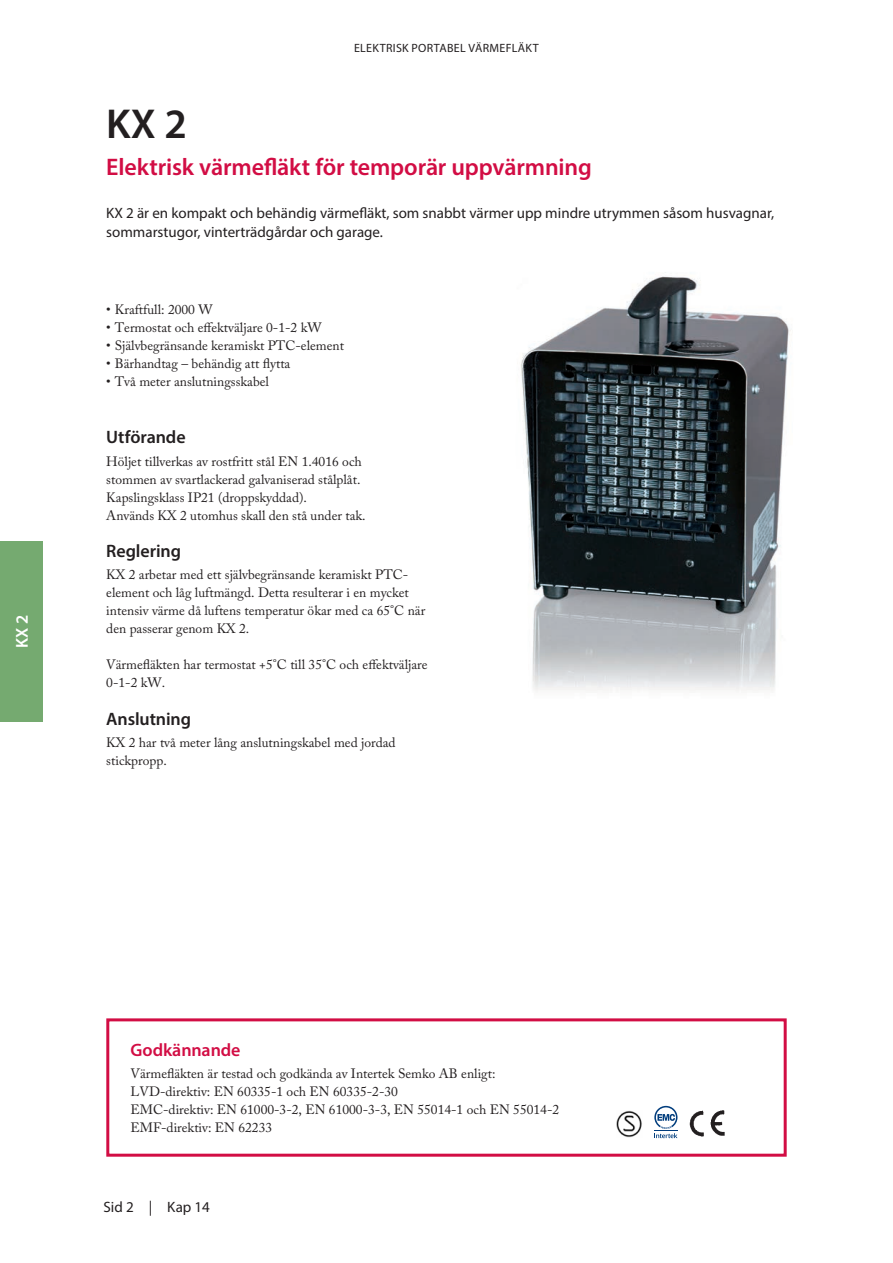
<style>
.page{position:relative;width:893px;height:1263px;background:#fff}
.page>*{position:absolute;margin:0;border:0;box-sizing:border-box;transform-origin:0 0}
.Rubrik_-_Svart{font:600 42px "Myriad Pro";color:#231f20}
.Mell2_-_Röd{font:600 24px "Myriad Pro";letter-spacing:-.01em;color:#d20d44}
.Mell_-_Svart{font:600 18px "Myriad Pro";letter-spacing:-.005em;color:#231f20}
.Mell_-_Röd{font:600 18px "Myriad Pro";letter-spacing:-.005em;color:#d20d44}
.t1{font:600 17.25px "Myriad Pro";color:#fff}
.Ingress{font:15px/19.5px "Myriad Pro";color:#231f20}
.bröd{font:13.5px/18px "Adobe Caslon Pro";color:#231f20}
.Punktlista{font:13.5px "Adobe Caslon Pro";color:#231f20}
.TOP{font:12px "Myriad Pro";letter-spacing:.025em;color:#231f20}
</style>
<div class="page">
<img style="left:521px;top:272px;width:270px;height:419px">
<img style="left:616px;top:1110px;width:26px;height:27px">
<svg style="left:654px;top:1106px;width:23px;height:32px"></svg>
<img style="left:689px;top:1110px;width:36px;height:27px">
<div style="left:106px;top:1018px;width:681px;height:139px;border:3px solid #d20d44"></div>
<div style="left:0;top:541px;width:43px;height:181px;background:#75aa70"></div>
<p class="t1" style="left:11px;top:648px;width:35px;rotate:-90deg">KX 2</p>
<p class="TOP" style="left:354px;top:40px;width:186px">ELEKTRISK PORTABEL VÄRMEFLÄKT</p>
<p class="Rubrik_-_Svart" style="left:106px;top:97px;width:82px">KX 2</p>
<p class="Mell2_-_Röd" style="left:106px;top:151px;width:487px">Elektrisk värmefläkt för temporär uppvärmning</p>
<p class="Ingress" style="left:106px;top:203px;width:669px">KX 2 är en kompakt och behändig värmefläkt, som snabbt värmer upp mindre utrymmen såsom husvagnar, sommarstugor, vinterträdgårdar och garage.</p>
<p class="Punktlista" style="left:106px;top:302px;width:108px">• Kraftfull: 2000 W</p>
<p class="Punktlista" style="left:106px;top:320px;width:217px">• Termostat och effektväljare 0-1-2 kW</p>
<p class="Punktlista" style="left:106px;top:338px;width:239px">• Självbegränsande keramiskt PTC-element</p>
<p class="Punktlista" style="left:106px;top:356px;width:186px">• Bärhandtag – behändig att flytta</p>
<p class="Punktlista" style="left:106px;top:374px;width:164px">• Två meter anslutningsskabel</p>
<p class="Mell_-_Svart" style="left:106px;top:426px;width:81px">Utförande</p>
<p class="bröd" style="left:106px;top:452px;width:257px;text-align:justify">Höljet tillverkas av rostfritt stål EN 1.4016 och stommen av svartlackerad galvaniserad stålplåt.<br>Kapslingsklass IP21 (droppskyddad).</p>
<p class="bröd" style="left:106px;top:506px;width:261px">Används KX 2 utomhus skall den stå under tak.</p>
<p class="Mell_-_Svart" style="left:106px;top:540px;width:76px">Reglering</p>
<p class="bröd" style="left:106px;top:566px;width:320px">KX 2 arbetar med ett självbegränsande keramiskt PTC&shy;element och låg luftmängd. Detta resulterar i en mycket intensiv värme då luftens temperatur ökar med ca 65°C när den passerar genom KX 2.</p>
<p class="bröd" style="left:106px;top:656px;width:323px">Värmefläkten har termostat +5°C till 35°C och effektväljare<br>0-1-2 kW.</p>
<p class="Mell_-_Svart" style="left:106px;top:707px;width:86px">Anslutning</p>
<p class="bröd" style="left:106px;top:733px;width:291px">KX 2 har två meter lång anslutningskabel med jordad stickpropp.</p>
<p class="Mell_-_Röd" style="left:131px;top:1039px;width:111px">Godkännande</p>
<p class="bröd" style="left:131px;top:1065px;width:366px">Värmefläkten är testad och godkända av Intertek Semko AB enligt:</p>
<p class="bröd" style="left:131px;top:1083px;width:269px">LVD-direktiv: EN 60335-1 och EN 60335-2-30</p>
<p class="bröd" style="left:131px;top:1101px;width:430px">EMC-direktiv: EN 61000-3-2, EN 61000-3-3, EN 55014-1 och EN 55014-2</p>
<p class="bröd" style="left:131px;top:1119px;width:143px">EMF-direktiv: EN 62233</p>
<p class="Ingress" style="left:103px;top:1197px;width:108px">Sid 2 | Kap 14</p>
</div>
